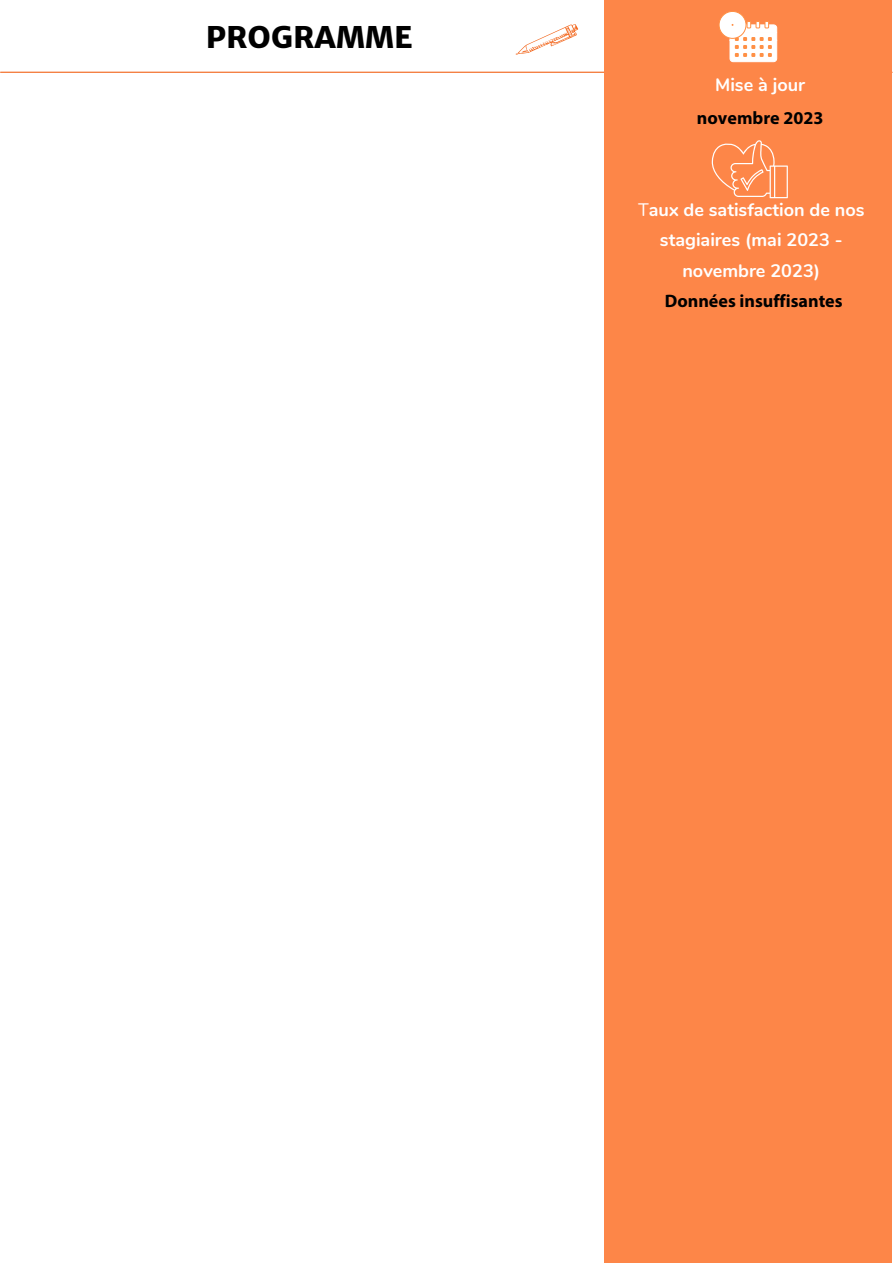
<style>
.page{position:relative;width:893px;height:1264px;background:#fff}
.page>*{position:absolute;margin:0;border:0;box-sizing:border-box;transform-origin:0 0}
.t1{font:800 30px "Merriweather Sans";color:#000}
.t2{font:700 18px/30.3px "Nunito";color:#fff;text-align:center}
.t3{font:700 18px/32.2px "Myriad Pro";color:#000;text-align:center}
.s1{font-family:"Nunito";color:#fff}
.s2{font-weight:400}
.s3{font-family:"Myriad Pro";color:#000}
</style>
<div class="page">
<hr style="left:1px;top:72px;width:891px;height:1px;background:#f26419">
<div style="left:604px;top:0;width:287px;height:1262px;background:#fd8648"></div>
<svg style="left:515px;top:24px;width:63px;height:31px"></svg>
<svg style="left:719px;top:11px;width:59px;height:52px"></svg>
<svg style="left:711px;top:140px;width:76px;height:58px"></svg>
<p class="t1" style="left:206px;top:19px;width:208px">PROGRAMME</p>
<p class="t3" style="left:696px;top:68px;width:128px"><span class="s1">Mise à jour </span>novembre 2023</p>
<p class="t2" style="left:638px;top:195px;width:228px"><span class="s2">T</span>aux de satisfaction de nos stagiaires (mai 2023 - novembre 2023)<br><span class="s3">Données insuffisantes</span></p>
</div>
